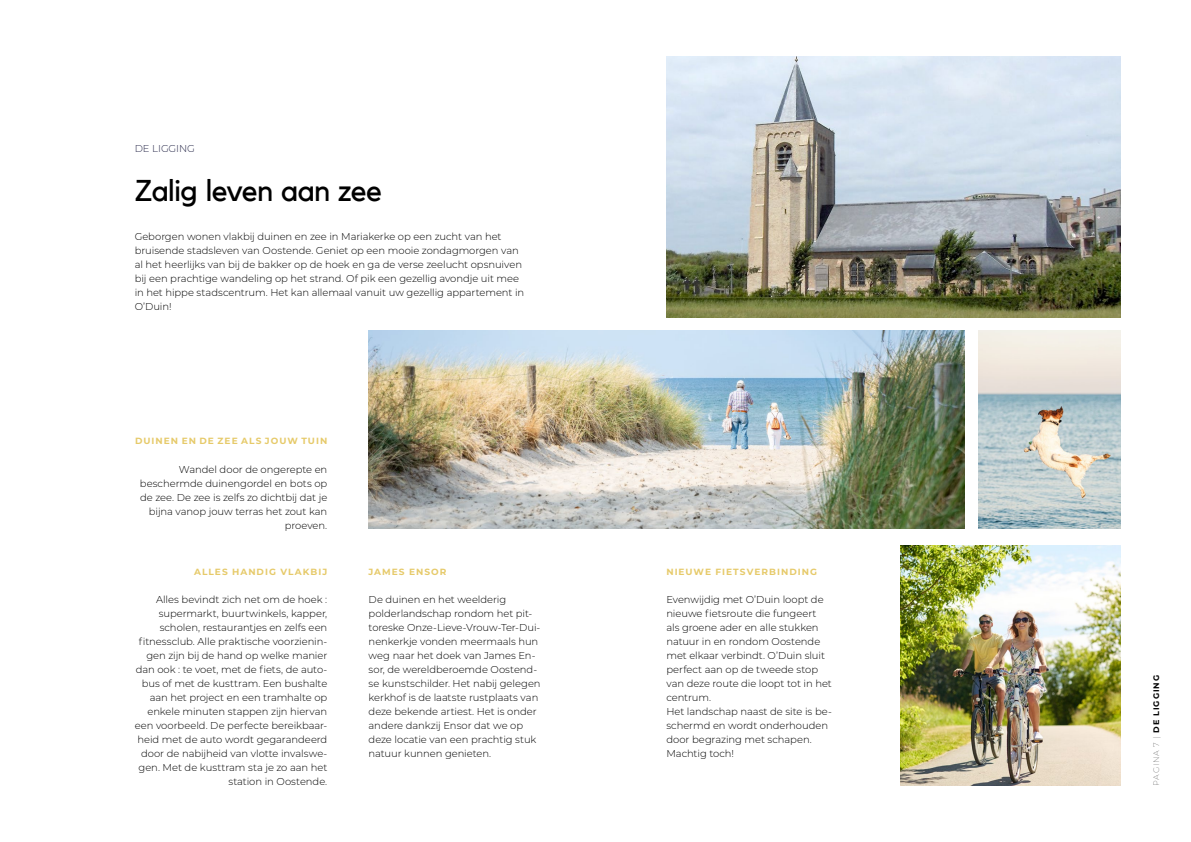
<style>
.page{position:relative;width:1191px;height:842px;background:#fff}
.page>*{position:absolute;margin:0;border:0;box-sizing:border-box;transform-origin:0 0}
.t1{font:30px "Kollektif";letter-spacing:-.015em;color:#000}
.t2{font:300 10px/14px "Montserrat";letter-spacing:-.005em;color:#000}
.t3{font:300 10px "Montserrat";color:#292a4b}
.t4{font:700 9px "Montserrat";letter-spacing:.115em;color:#e6ca6a}
.t5{font:700 8px "Montserrat";letter-spacing:.115em;color:#000}
.s1{font-weight:100}
</style>
<div class="page">
<img style="left:666px;top:57px;width:454px;height:260px">
<img style="left:900px;top:545px;width:220px;height:240px">
<img style="left:978px;top:330px;width:142px;height:199px">
<img style="left:369px;top:330px;width:595px;height:199px">
<p class="t3" style="left:135px;top:141px;width:62px">DE LIGGING</p>
<h1 class="t1" style="left:135px;top:173px;width:249px">Zalig leven aan zee</h1>
<p class="t2" style="left:135px;top:229px;width:391px">Geborgen wonen vlakbij duinen en zee in Mariakerke op een zucht van het bruisende stadsleven van Oostende. Geniet op een mooie zondagmorgen van al het heerlijks van bij de bakker op de hoek en ga de verse zeelucht opsnuiven bij een prachtige wandeling op het strand. Of pik een gezellig avondje uit mee in het hippe stadscentrum. Het kan allemaal vanuit uw gezellig appartement in O’Duin!</p>
<p class="t4" style="left:135px;top:434px;width:194px">DUINEN EN DE ZEE ALS JOUW TUIN</p>
<p class="t2" style="left:140px;top:462px;width:189px;text-align:right">Wandel door de ongerepte en beschermde duinengordel en bots op de zee. De zee is zelfs zo dichtbij dat je bijna vanop jouw terras het zout kan proeven.</p>
<p class="t4" style="left:194px;top:565px;width:135px">ALLES HANDIG VLAKBIJ</p>
<p class="t4" style="left:666px;top:565px;width:152px">NIEUWE FIETSVERBINDING</p>
<p class="t2" style="left:135px;top:592px;width:194px;text-align:right">Alles bevindt zich net om de hoek : supermarkt, buurtwinkels, kapper, scholen, restaurantjes en zelfs een fitnessclub. Alle praktische voorzienin&shy;gen zijn bij de hand op welke manier dan ook : te voet, met de fiets, de auto&shy;bus of met de kusttram. Een bushalte aan het project en een tramhalte op enkele minuten stappen zijn hiervan een voorbeeld. De perfecte bereikbaar&shy;heid met de auto wordt gegarandeerd door de nabijheid van vlotte invalswe&shy;gen. Met de kusttram sta je zo aan het station in Oostende.</p>
<p class="t2" style="left:666px;top:592px;width:167px">Evenwijdig met O’Duin loopt de nieuwe fietsroute die fungeert als groene ader en alle stukken natuur in en rondom Oostende met elkaar verbindt. O’Duin sluit perfect aan op de tweede stop van deze route die loopt tot in het centrum.<br>Het landschap naast de site is be&shy;schermd en wordt onderhouden door begrazing met schapen.<br>Machtig toch!</p>
<p class="t4" style="left:369px;top:565px;width:79px">JAMES ENSOR</p>
<p class="t2" style="left:369px;top:592px;width:173px">De duinen en het weelderig polderlandschap rondom het pit&shy;toreske Onze-Lieve-Vrouw-Ter-Dui&shy;nenkerkje vonden meermaals hun weg naar het doek van James En&shy;sor, de wereldberoemde Oostend&shy;se kunstschilder. Het nabij gelegen kerkhof is de laatste rustplaats van deze bekende artiest. Het is onder andere dankzij Ensor dat we op deze locatie van een prachtig stuk natuur kunnen genieten.</p>
<p class="t5" style="left:1150px;top:786px;width:112px;rotate:-90deg"><span class="s1">PAGINA 7 |</span> DE LIGGING</p>
</div>
